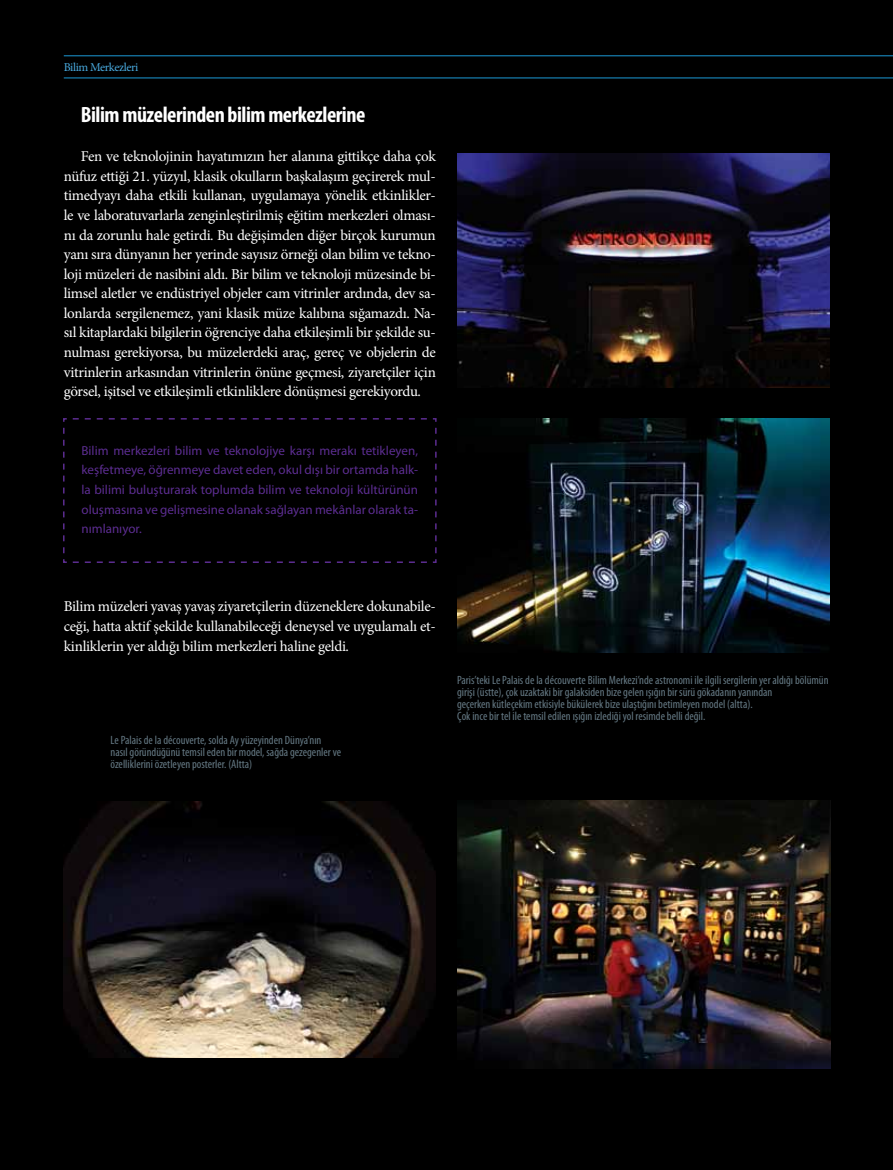
<style>
.page{position:relative;width:893px;height:1170px;background:#fff}
.page>*{position:absolute;margin:0;border:0;box-sizing:border-box;transform-origin:0 0}
.t1{font:700 condensed 22.2px "Myriad Pro";letter-spacing:-.02em;color:#fff}
.t2{font:15px/19.5px "Minion Pro";letter-spacing:-.02em;color:#fff;text-align:justify}
.t3{font:13.05px/19.5px "Myriad Pro";color:#5c2d91;text-align:justify}
.t4{font:condensed 12px/12px "Myriad Pro";color:#647883}
.t5{font:12px "Minion Pro";letter-spacing:-.035em;color:#4aace1}
</style>
<div class="page">
<div style="left:0;top:0;width:893px;height:1169px;background:#000"></div>
<hr style="left:64px;top:56px;width:829px;height:1px;background:#1c9ad6">
<hr style="left:64px;top:78px;width:829px;height:1px;background:#1c9ad6">
<img style="left:457px;top:154px;width:372px;height:234px">
<img style="left:457px;top:419px;width:372px;height:233px">
<img style="left:457px;top:800px;width:373px;height:268px">
<img style="left:64px;top:801px;width:372px;height:255px">
<svg style="left:63px;top:418px;width:374px;height:145px"></svg>
<p class="t5" style="left:64px;top:59px;width:76px">Bilim Merkezleri</p>
<h1 class="t1" style="left:81px;top:101px;width:286px">Bilim müzelerinden bilim merkezlerine</h1>
<p class="t2" style="left:64px;top:147px;width:374px;text-indent:17px">Fen ve teknolojinin hayatımızın her alanına gittikçe daha çok nüfuz ettiği 21. yüzyıl, klasik okulların başkalaşım geçirerek mul&shy;timedyayı daha etkili kullanan, uygulamaya yönelik etkinlikler&shy;le ve laboratuvarlarla zenginleştirilmiş eğitim merkezleri olması&shy;nı da zorunlu hale getirdi. Bu değişimden diğer birçok kurumun yanı sıra dünyanın her yerinde sayısız örneği olan bilim ve tekno&shy;loji müzeleri de nasibini aldı. Bir bilim ve teknoloji müzesinde bi&shy;limsel aletler ve endüstriyel objeler cam vitrinler ardında, dev sa&shy;lonlarda sergilenemez, yani klasik müze kalıbına sığamazdı. Na&shy;sıl kitaplardaki bilgilerin öğrenciye daha etkileşimli bir şekilde su&shy;nulması gerekiyorsa, bu müzelerdeki araç, gereç ve objelerin de vitrinlerin arkasından vitrinlerin önüne geçmesi, ziyaretçiler için görsel, işitsel ve etkileşimli etkinliklere dönüşmesi gerekiyordu.</p>
<p class="t3" style="left:82px;top:440px;width:338px">Bilim merkezleri bilim ve teknolojiye karşı merakı tetikleyen, keşfetmeye, öğrenmeye davet eden, okul dışı bir ortamda halk&shy;la bilimi buluşturarak toplumda bilim ve teknoloji kültürünün oluşmasına ve gelişmesine olanak sağlayan mekânlar olarak ta&shy;nımlanıyor.</p>
<p class="t2" style="left:64px;top:597px;width:374px">Bilim müzeleri yavaş yavaş ziyaretçilerin düzeneklere dokunabile&shy;ceği, hatta aktif şekilde kullanabileceği deneysel ve uygulamalı et&shy;kinliklerin yer aldığı bilim merkezleri haline geldi.</p>
<p class="t4" style="left:111px;top:734px;width:232px">Le Palais de la découverte, solda Ay yüzeyinden Dünya’nın nasıl göründüğünü temsil eden bir model, sağda gezegenler ve özelliklerini özetleyen posterler. (Altta)</p>
<p class="t4" style="left:457px;top:673px;width:373px">Paris’teki Le Palais de la découverte Bilim Merkezi’nde astronomi ile ilgili sergilerin yer aldığı bölümün girişi (üstte), çok uzaktaki bir galaksiden bize gelen ışığın bir sürü gökadanın yanından<br>geçerken kütleçekim etkisiyle bükülerek bize ulaştığını betimleyen model (altta).<br>Çok ince bir tel ile temsil edilen ışığın izlediği yol resimde belli değil.</p>
</div>
